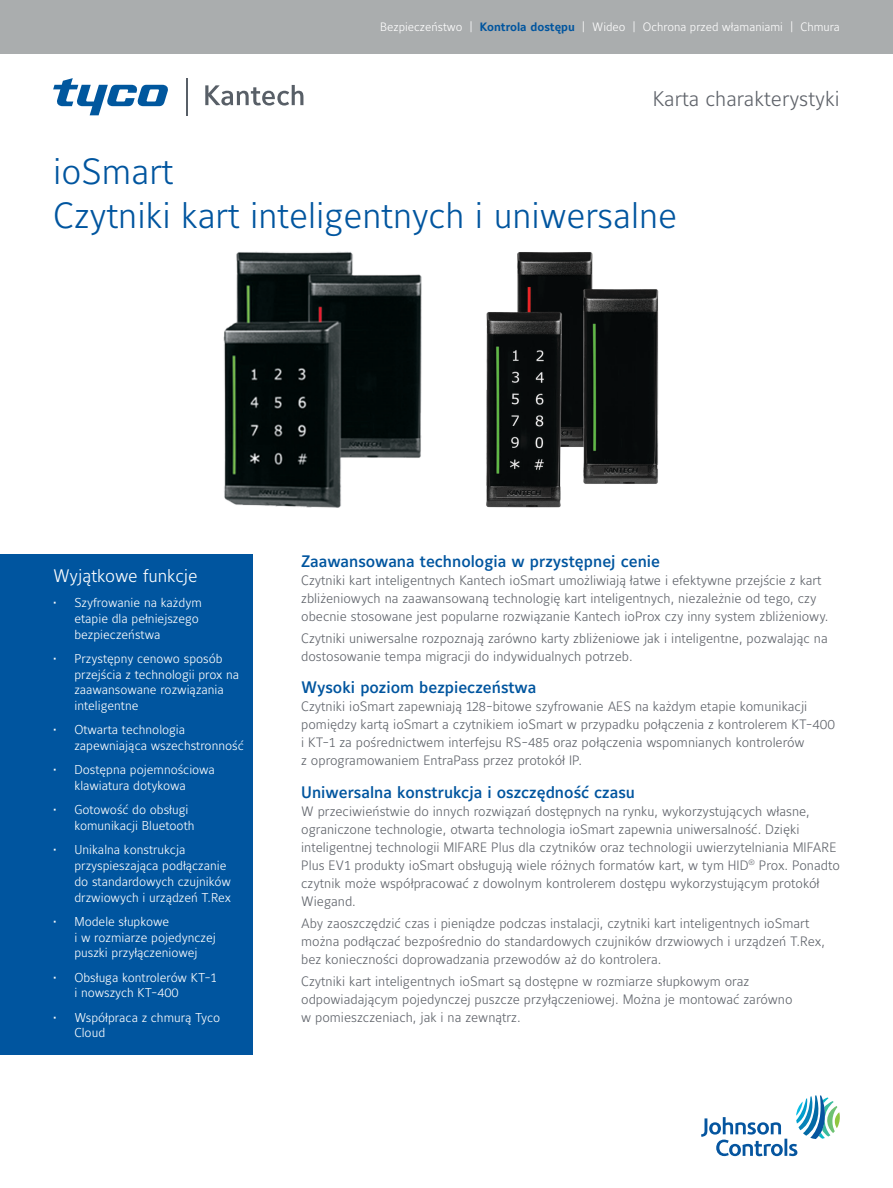
<style>
.page{position:relative;width:893px;height:1188px;background:#fff}
.page>*{position:absolute;margin:0;border:0;box-sizing:border-box;transform-origin:0 0}
.t1{font:300 36px/43.2px "Maurea Jci Lf ML";color:#00559f}
.t2{font:300 21px "Maurea Jci Lf ML";color:#5f636a}
.t3{font:300 18px "Maurea Jci Lf ML";color:#fff}
.t4{font:500 16.5px "Maurea Jci Lf ML";color:#00559f}
.t5{font:300 13.5px/18px "Maurea Jci Lf ML";color:#5f636a}
.t6{font:300 12.75px/15.8px "Maurea Jci Lf ML";color:#fff}
.t7{font:300 12px "Maurea Jci Lf ML";color:#fff}
.s1{font-weight:700;color:#00559f}
</style>
<div class="page">
<div style="left:0;top:555px;width:252px;height:500px;background:#00559f"></div>
<svg style="left:701px;top:1095px;width:139px;height:61px"></svg>
<hr style="left:186px;top:78px;width:1px;height:38px;background:#585f67">
<svg style="left:205px;top:85px;width:98px;height:21px"></svg>
<svg style="left:53px;top:78px;width:115px;height:37px"></svg>
<img style="left:223px;top:252px;width:436px;height:256px">
<div style="left:0;top:0;width:893px;height:53px;background:#aaadae"></div>
<p class="t7" style="left:380px;top:19px;width:461px">Bezpieczeństwo | <span class="s1">Kontrola dostępu</span> | Wideo | Ochrona przed włamaniami | Chmura</p>
<h2 class="t2" style="left:653px;top:86px;width:189px">Karta charakterystyki</h2>
<h1 class="t1" style="left:53px;top:150px;width:626px">ioSmart<br>Czytniki kart inteligentnych i uniwersalne</h1>
<h3 class="t3" style="left:53px;top:565px;width:146px">Wyjątkowe funkcje</h3>
<p class="t6" style="left:74px;top:595px;width:129px;text-indent:-21px">• Szyfrowanie na każdym etapie dla pełniejszego bezpieczeństwa</p>
<p class="t6" style="left:74px;top:650px;width:166px;text-indent:-21px">• Przystępny cenowo sposób przejścia z technologii prox na zaawansowane rozwiązania inteligentne</p>
<p class="t6" style="left:74px;top:722px;width:171px;text-indent:-21px">• Otwarta technologia zapewniająca wszechstronność</p>
<p class="t6" style="left:74px;top:762px;width:142px;text-indent:-21px">• Dostępna pojemnościowa klawiatura dotykowa</p>
<p class="t6" style="left:74px;top:802px;width:122px;text-indent:-21px">• Gotowość do obsługi komunikacji Bluetooth</p>
<p class="t6" style="left:74px;top:842px;width:158px;text-indent:-21px">• Unikalna konstrukcja przyspieszająca podłączanie do standardowych czujników drzwiowych i urządzeń T.Rex</p>
<p class="t6" style="left:74px;top:913px;width:143px;text-indent:-21px">• Modele słupkowe<br>i w rozmiarze pojedynczej puszki przyłączeniowej</p>
<p class="t6" style="left:74px;top:969px;width:144px;text-indent:-21px">• Obsługa kontrolerów KT‑ 1 i nowszych KT‑ 400</p>
<p class="t6" style="left:74px;top:1009px;width:147px;text-indent:-21px">• Współpraca z chmurą Tyco<br>Cloud</p>
<p class="t4" style="left:301px;top:551px;width:360px">Zaawansowana technologia w przystępnej cenie</p>
<p class="t5" style="left:301px;top:571px;width:529px">Czytniki kart inteligentnych Kantech ioSmart umożliwiają łatwe i efektywne przejście z kart zbliżeniowych na zaawansowaną technologię kart inteligentnych, niezależnie od tego, czy obecnie stosowane jest popularne rozwiązanie Kantech ioProx czy inny system zbliżeniowy.</p>
<p class="t5" style="left:301px;top:629px;width:528px">Czytniki uniwersalne rozpoznają zarówno karty zbliżeniowe jak i inteligentne, pozwalając na dostosowanie tempa migracji do indywidualnych potrzeb.</p>
<p class="t4" style="left:301px;top:678px;width:237px">Wysoki poziom bezpieczeństwa</p>
<p class="t5" style="left:301px;top:697px;width:535px">Czytniki ioSmart zapewniają 128-bitowe szyfrowanie AES na każdym etapie komunikacji pomiędzy kartą ioSmart a czytnikiem ioSmart w przypadku połączenia z kontrolerem KT‑400 i KT‑1 za pośrednictwem interfejsu RS-485 oraz połączenia wspomnianych kontrolerów<br>z oprogramowaniem EntraPass przez protokół IP.</p>
<p class="t4" style="left:301px;top:782px;width:335px">Uniwersalna konstrukcja i oszczędność czasu</p>
<p class="t5" style="left:301px;top:802px;width:540px">W przeciwieństwie do innych rozwiązań dostępnych na rynku, wykorzystujących własne, ograniczone technologie, otwarta technologia ioSmart zapewnia uniwersalność. Dzięki inteligentnej technologii MIFARE Plus dla czytników oraz technologii uwierzytelniania MIFARE Plus EV1 produkty ioSmart obsługują wiele różnych formatów kart, w tym HID<sup>®</sup> Prox. Ponadto czytnik może współpracować z dowolnym kontrolerem dostępu wykorzystującym protokół Wiegand.</p>
<p class="t5" style="left:301px;top:914px;width:525px">Aby zaoszczędzić czas i pieniądze podczas instalacji, czytniki kart inteligentnych ioSmart można podłączać bezpośrednio do standardowych czujników drzwiowych i urządzeń T.Rex, bez konieczności doprowadzania przewodów aż do kontrolera.</p>
<p class="t5" style="left:301px;top:972px;width:493px">Czytniki kart inteligentnych ioSmart są dostępne w rozmiarze słupkowym oraz odpowiadającym pojedynczej puszcze przyłączeniowej. Można je montować zarówno w pomieszczeniach, jak i na zewnątrz.</p>
</div>
